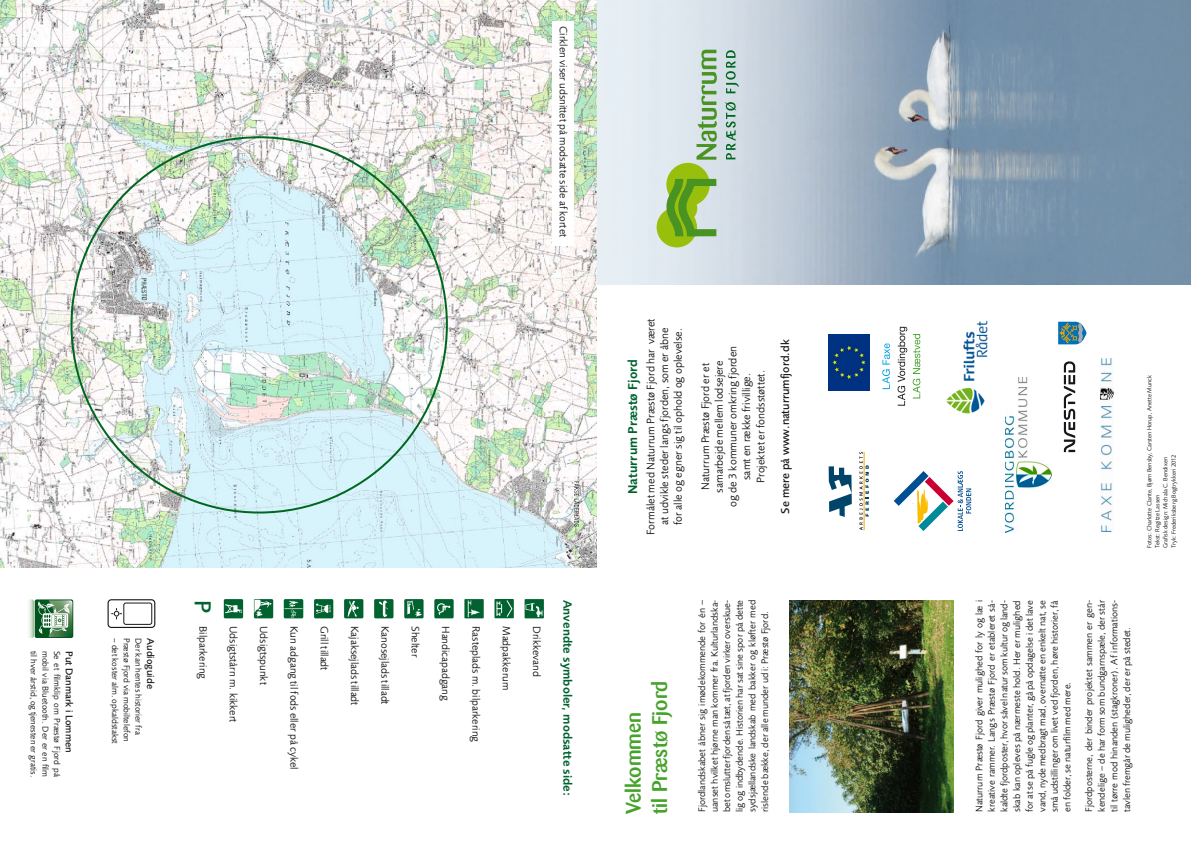
<style>
.page{position:relative;width:1191px;height:842px;background:#fff}
.page>*{position:absolute;margin:0;border:0;box-sizing:border-box;transform-origin:0 0}
.Brødtekst{font:500 24px "Foundry Sans";color:#00632f}
.Rubrik{font:500 21px "Barmeno";color:#45a22b}
.t1{font:600 13.3px "Foundry Sans";color:#00632f}
.t2{font:600 12.5px "Foundry Sans";color:#00632f}
.t3{font:500 11.9px "Foundry Sans";color:#1a171c}
.t4{font:11.4px/13.7px "Foundry Sans";color:#1a171c}
.Brødtekst-2{font:11px "Foundry Sans";color:#1a171c}
.Brødtekst-3{font:500 10.3px "Foundry Sans";color:#1a171c}
.Brødtekst-4{font:9.9px/12.6px "Foundry Sans";color:#1a171c;text-align:justify}
.Brødtekst-5{font:9px "Foundry Sans";color:#1a171c}
.Brødtekst-6{font:6.3px "Foundry Sans";color:#1a171c}
</style>
<div class="page">
<img style="left:596px;top:0;width:595px;height:284px">
<svg style="left:656px;top:50px;width:61px;height:197px"></svg>
<svg style="left:725px;top:102px;width:11px;height:57px"></svg>
<svg style="left:726px;top:50px;width:12px;height:43px"></svg>
<svg style="left:0;top:0;width:596px;height:567px"></svg>
<div style="left:524px;top:599px;width:20px;height:19px;background:#00632f"></div>
<svg style="left:525px;top:603px;width:17px;height:14px"></svg>
<div style="left:494px;top:599px;width:20px;height:19px;background:#00632f"></div>
<svg style="left:496px;top:600px;width:17px;height:17px"></svg>
<svg style="left:464px;top:599px;width:20px;height:19px"></svg>
<svg style="left:468px;top:600px;width:12px;height:17px"></svg>
<svg style="left:434px;top:599px;width:19px;height:19px"></svg>
<div style="left:552px;top:22px;width:22px;height:224px;background:#fff"></div>
<img style="left:789px;top:600px;width:165px;height:212px">
<svg style="left:108px;top:600px;width:47px;height:27px"></svg>
<div style="left:108px;top:599px;width:47px;height:29px;border:1px solid #1a171c;border-radius:3px"></div>
<div style="left:124px;top:603px;width:28px;height:21px;background:#fff;border-radius:2px"></div>
<div style="left:123px;top:603px;width:29px;height:22px;border:1px solid #1a171c;border-radius:2px"></div>
<svg style="left:111px;top:608px;width:11px;height:11px"></svg>
<svg style="left:35px;top:599px;width:38px;height:39px"></svg>
<img style="left:70px;top:600px;width:2px;height:37px">
<svg style="left:29px;top:599px;width:41px;height:39px"></svg>
<svg style="left:828px;top:451px;width:41px;height:80px"></svg>
<img style="left:1100px;top:359px;width:13px;height:173px">
<img style="left:946px;top:321px;width:41px;height:92px">
<svg style="left:893px;top:471px;width:78px;height:60px"></svg>
<img style="left:1005px;top:377px;width:46px;height:155px">
<img style="left:828px;top:334px;width:41px;height:56px">
<svg style="left:1058px;top:322px;width:28px;height:22px"></svg>
<svg style="left:1063px;top:361px;width:12px;height:91px"></svg>
<svg style="left:404px;top:599px;width:19px;height:19px"></svg>
<svg style="left:374px;top:599px;width:19px;height:19px"></svg>
<svg style="left:344px;top:599px;width:19px;height:19px"></svg>
<svg style="left:284px;top:599px;width:19px;height:19px"></svg>
<svg style="left:254px;top:599px;width:19px;height:19px"></svg>
<svg style="left:314px;top:599px;width:19px;height:19px"></svg>
<svg style="left:224px;top:599px;width:19px;height:19px"></svg>
<svg style="left:574px;top:481px;width:5px;height:46px"></svg>
<svg style="left:882px;top:343px;width:8px;height:46px"></svg>
<svg style="left:897px;top:327px;width:23px;height:79px"></svg>
<p class="Brødtekst-2" style="left:570px;top:26px;width:212px;rotate:90deg">Cirklen viser udsnittet på modsatte side af kortet</p>
<p class="Brødtekst-5" style="left:39px;top:651px;width:128px;rotate:90deg">til hver årstid, og tjenesten er gratis.</p>
<p class="Brødtekst-5" style="left:51px;top:651px;width:128px;rotate:90deg">mobil via Bluetooth. Der er en film</p>
<p class="Brødtekst-5" style="left:62px;top:651px;width:128px;rotate:90deg">Se et filmklip om Præstø Fjord på</p>
<p class="Brødtekst-3" style="left:75px;top:651px;width:103px;rotate:90deg">Put Danmark i Lommen</p>
<p class="Brødtekst-5" style="left:120px;top:638px;width:107px;rotate:90deg">– det koster alm. opkaldstakst</p>
<p class="Brødtekst-5" style="left:132px;top:638px;width:105px;rotate:90deg">Præstø Fjord via mobiltelefon</p>
<p class="Brødtekst-5" style="left:144px;top:638px;width:98px;rotate:90deg">Der kan hentes historier fra</p>
<p class="Brødtekst-3" style="left:157px;top:638px;width:52px;rotate:90deg">Audioguide</p>
<p class="Brødtekst" style="left:217px;top:600px;width:15px;rotate:90deg">P</p>
<p class="Brødtekst-2" style="left:209px;top:626px;width:54px;rotate:90deg">Bilparkering</p>
<p class="Brødtekst-2" style="left:240px;top:626px;width:98px;rotate:90deg">Udsigtstårn m. kikkert</p>
<p class="Brødtekst-2" style="left:270px;top:626px;width:60px;rotate:90deg">Udsigtspunkt</p>
<p class="Brødtekst-2" style="left:300px;top:626px;width:145px;rotate:90deg">Kun adgang til fods eller på cykel</p>
<p class="Brødtekst-2" style="left:331px;top:626px;width:46px;rotate:90deg">Grill tilladt</p>
<p class="Brødtekst-2" style="left:361px;top:626px;width:81px;rotate:90deg">Kajaksejlads tilladt</p>
<p class="Brødtekst-2" style="left:391px;top:626px;width:80px;rotate:90deg">Kanosejlads tilladt</p>
<p class="Brødtekst-2" style="left:422px;top:626px;width:33px;rotate:90deg">Shelter</p>
<p class="Brødtekst-2" style="left:452px;top:626px;width:76px;rotate:90deg">Handicapadgang</p>
<p class="Brødtekst-2" style="left:482px;top:626px;width:117px;rotate:90deg">Rasteplads m. bilparkering</p>
<p class="Brødtekst-2" style="left:513px;top:626px;width:66px;rotate:90deg">Madpakkerum</p>
<p class="Brødtekst-2" style="left:543px;top:626px;width:52px;rotate:90deg">Drikkevand</p>
<p class="t2" style="left:575px;top:600px;width:198px;rotate:90deg">Anvendte symboler, modsatte side:</p>
<p class="t4" style="left:644px;top:534px;width:218px;rotate:-90deg">Formålet med Naturrum Præstø Fjord har været</p>
<p class="t4" style="left:657px;top:525px;width:199px;rotate:-90deg">at udvikle steder langs fjorden, som er åbne for alle og egner sig til ophold og oplevelse.</p>
<p class="t1" style="left:625px;top:494px;width:136px;rotate:-90deg">Naturrum Præstø Fjord</p>
<p class="t4" style="left:698px;top:507px;width:162px;text-align:center;rotate:-90deg">Naturrum Præstø Fjord er et samarbejde mellem lodsejere<br>og de 3 kommuner omkring fjorden samt en række frivillige.</p>
<p class="t4" style="left:754px;top:483px;width:114px;rotate:-90deg">Projektet er fondsstøttet.</p>
<p class="t3" style="left:778px;top:513px;width:176px;rotate:-90deg">Se mere på www.naturrumfjord.dk</p>
<p class="Rubrik" style="left:621px;top:814px;width:103px;rotate:-90deg">Velkommen</p>
<p class="Rubrik" style="left:647px;top:814px;width:135px;rotate:-90deg">til Præstø Fjord</p>
<p class="Brødtekst-4" style="left:695px;top:812px;width:214px;rotate:-90deg">Fjordlandskabet åbner sig imødekommende for én – uanset hvilket hjørne man kommer fra. Kulturlandska&shy;bet omslutter fjorden så tæt, at fjorden virker overskue&shy;lig og indbydende. Historien har sat sine spor på dette sydsjællandske landskab med bakker og kløfter med rislende bække, der alle munder ud i: Præstø Fjord.</p>
<p class="Brødtekst-6" style="left:1145px;top:548px;width:174px;rotate:-90deg">Fotos: Charlotte Clante, Bjørn Bensby, Carsten Horup, Anette Munck</p>
<p class="Brødtekst-6" style="left:1161px;top:548px;width:92px;rotate:-90deg">Grafisk design: Michala C. Bendixen</p>
<p class="Brødtekst-6" style="left:1169px;top:548px;width:95px;rotate:-90deg">Tryk: Frederiksberg Bogtrykkeri 2012</p>
<p class="Brødtekst-6" style="left:1153px;top:548px;width:55px;rotate:-90deg">Tekst: Regitze Lassen</p>
<p class="Brødtekst-4" style="left:972px;top:812px;width:213px;rotate:-90deg">Naturrum Præstø Fjord giver mulighed for ly og læ i kreative rammer. Langs Præstø Fjord er etableret så&shy;kaldte fjordposter, hvor såvel natur som kultur og land&shy;skab kan opleves på nærmeste hold. Her er mulighed for at se på fugle og planter, gå på opdagelse i det lave vand, nyde medbragt mad, overnatte en enkelt nat, se små udstillinger om livet ved fjorden, høre historier, få en folder, se naturfilm med mere.</p>
<p class="Brødtekst-4" style="left:1082px;top:812px;width:213px;rotate:-90deg">Fjordposterne, der binder projektet sammen er gen&shy;kendelige – de har form som bundgarnspæle, der står til tørre mod hinanden (stagkroner). Af informations&shy;tavlen fremgår de muligheder, der er på stedet.</p>
</div>
